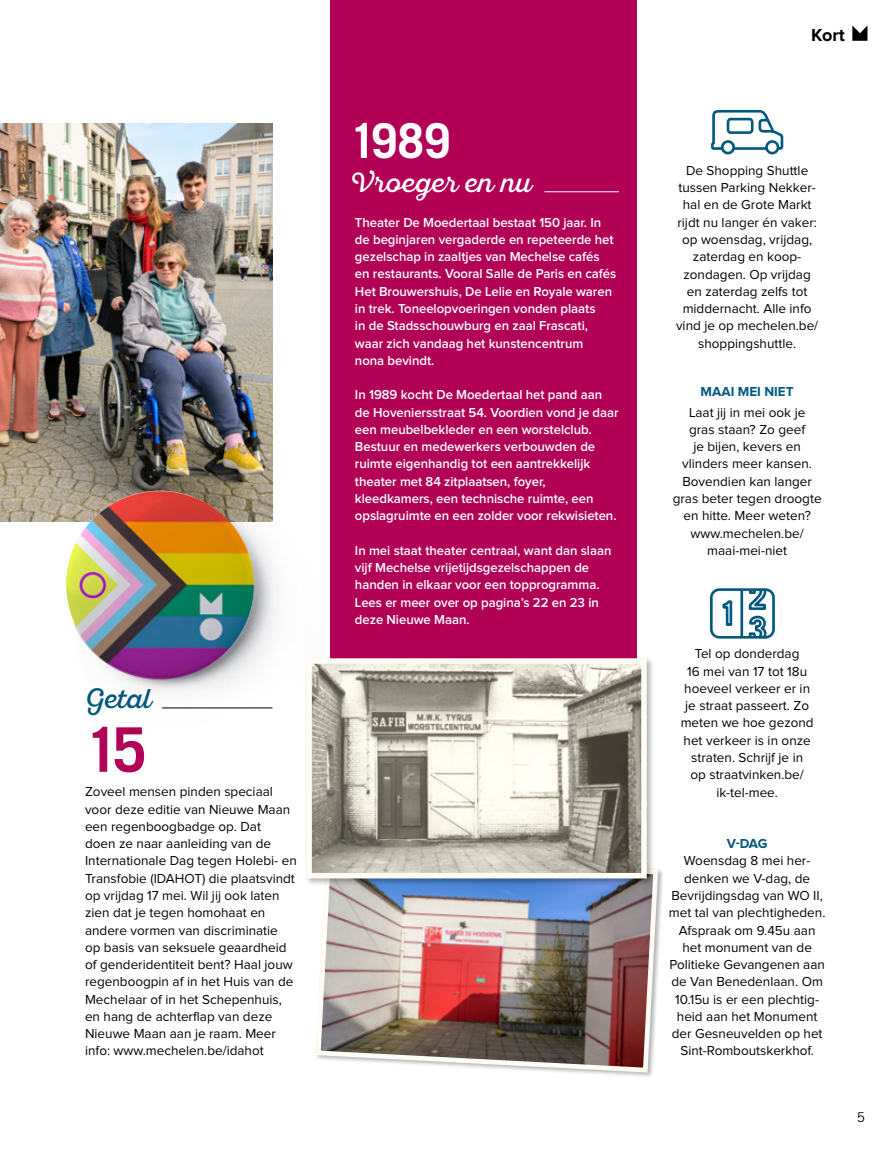
<style>
.page{position:relative;width:893px;height:1149px;background:#fff}
.page>*{position:absolute;margin:0;border:0;box-sizing:border-box;transform-origin:0 0}
.t1{font:700 61.5px "Trade Gothic LT Std";color:#b10056}
.t2{font:700 48px "Trade Gothic LT Std";color:#fff}
.t3{font:27px "Sant Elia Script";color:#fff}
.t4{font:27px "Sant Elia Script";color:#00597d}
.t5{font:700 18px "Proxima Nova";color:#000}
.t6{font:13.5px/17.2px "Proxima Nova";color:#000;text-align:center}
.t7{font:600 13.5px/17.2px "Proxima Nova";letter-spacing:-.005em;color:#fff}
.t8{font:700 13.5px "Proxima Nova";color:#00597d}
.t9{font:13.5px "Trade Gothic LT Std";color:#000}
</style>
<div class="page">
<div style="left:331px;top:0;width:306px;height:1054px;background:#b10056"></div>
<img style="left:0;top:123px;width:272px;height:398px">
<img style="left:75px;top:497px;width:203px;height:212px">
<img style="left:66px;top:490px;width:188px;height:188px;border-radius:94px">
<div style="left:314px;top:850px;width:350px;height:228px;background:#000;opacity:.3"></div>
<img style="left:314px;top:850px;width:347px;height:224px">
<div style="left:304px;top:655px;width:350px;height:230px;background:#000;opacity:.3"></div>
<img style="left:313px;top:665px;width:327px;height:206px">
<div style="left:306px;top:658px;width:341px;height:220px;border:6px solid #fffcf6"></div>
<svg style="left:710px;top:588px;width:65px;height:51px"></svg>
<hr style="left:544px;top:191px;width:75px;height:1px;background:#fff">
<svg style="left:711px;top:109px;width:73px;height:46px"></svg>
<div style="left:727px;top:118px;width:26px;height:16px;border:3px solid #00597d;border-radius:3px"></div>
<svg style="left:852px;top:26px;width:15px;height:15px"></svg>
<h3 class="t4" style="left:85px;top:683px;width:67px">Getal</h3>
<h1 class="t1" style="left:85px;top:711px;width:63px">15</h1>
<p class="t6" style="left:85px;top:783px;width:213px;text-align:left">Zoveel mensen pinden speciaal voor deze editie van Nieuwe Maan een regenboogbadge op. Dat<br>doen ze naar aanleiding van de<br>Internationale Dag tegen Holebi- en<br>Transfobie (IDAHOT) die plaatsvindt op vrijdag 17 mei. Wil jij ook laten zien dat je tegen homohaat en andere vormen van discriminatie<br>op basis van seksuele geaardheid of genderidentiteit bent? Haal jouw regenboogpin af in het Huis van de<br>Mechelaar of in het Schepenhuis, en hang de achterflap van deze<br>Nieuwe Maan aan je raam. Meer info: www.mechelen.be/idahot</p>
<h2 class="t2" style="left:350px;top:111px;width:102px">1989</h2>
<h3 class="t3" style="left:350px;top:167px;width:183px">Vroeger en nu</h3>
<p class="t7" style="left:355px;top:214px;width:263px">Theater De Moedertaal bestaat 150 jaar. In de beginjaren vergaderde en repeteerde het gezelschap in zaaltjes van Mechelse cafés en restaurants. Vooral Salle de Paris en cafés Het Brouwershuis, De Lelie en Royale waren in trek. Toneelopvoeringen vonden plaats<br>in de Stadsschouwburg en zaal Frascati, waar zich vandaag het kunstencentrum<br>nona bevindt.</p>
<p class="t7" style="left:355px;top:386px;width:265px">In 1989 kocht De Moedertaal het pand aan de Hoveniersstraat 54. Voordien vond je daar een meubelbekleder en een worstelclub.<br>Bestuur en medewerkers verbouwden de ruimte eigenhandig tot een aantrekkelijk theater met 84 zitplaatsen, foyer, kleedkamers, een technische ruimte, een opslagruimte en een zolder voor rekwisieten.</p>
<p class="t7" style="left:355px;top:542px;width:258px">In mei staat theater centraal, want dan slaan vijf Mechelse vrijetijdsgezelschappen de handen in elkaar voor een topprogramma.<br>Lees er meer over op pagina’s 22 en 23 in deze Nieuwe Maan.</p>
<h3 class="t5" style="left:811px;top:24px;width:35px">Kort</h3>
<p class="t6" style="left:676px;top:162px;width:144px">De Shopping Shuttle tussen Parking Nekker&shy;hal en de Grote Markt rijdt nu langer én vaker: op woensdag, vrijdag, zaterdag en koop&shy;zondagen. Op vrijdag en zaterdag zelfs tot middernacht. Alle info vind je op mechelen.be/ shoppingshuttle.</p>
<p class="t8" style="left:701px;top:383px;width:95px">MAAI MEI NIET</p>
<p class="t6" style="left:673px;top:403px;width:150px">Laat jij in mei ook je<br>gras staan? Zo geef<br>je bijen, kevers en vlinders meer kansen.<br>Bovendien kan langer gras beter tegen droogte en hitte. Meer weten? www.mechelen.be/ maai-mei-niet</p>
<p class="t6" style="left:681px;top:645px;width:134px">Tel op donderdag<br>16 mei van 17 tot 18u hoeveel verkeer er in je straat passeert. Zo meten we hoe gezond het verkeer is in onze straten. Schrijf je in<br>op straatvinken.be/ ik-tel-mee.</p>
<p class="t8" style="left:727px;top:835px;width:42px">V-DAG</p>
<p class="t6" style="left:669px;top:852px;width:158px">Woensdag 8 mei her&shy;denken we V-dag, de<br>Bevrijdingsdag van WO II, met tal van plechtigheden.<br>Afspraak om 9.45u aan het monument van de<br>Politieke Gevangenen aan de Van Benedenlaan. Om<br>10.15u is er een plechtig&shy;heid aan het Monument der Gesneuvelden op het<br>Sint-Romboutskerkhof.</p>
<p class="t9" style="left:857px;top:1108px;width:10px">5</p>
</div>
